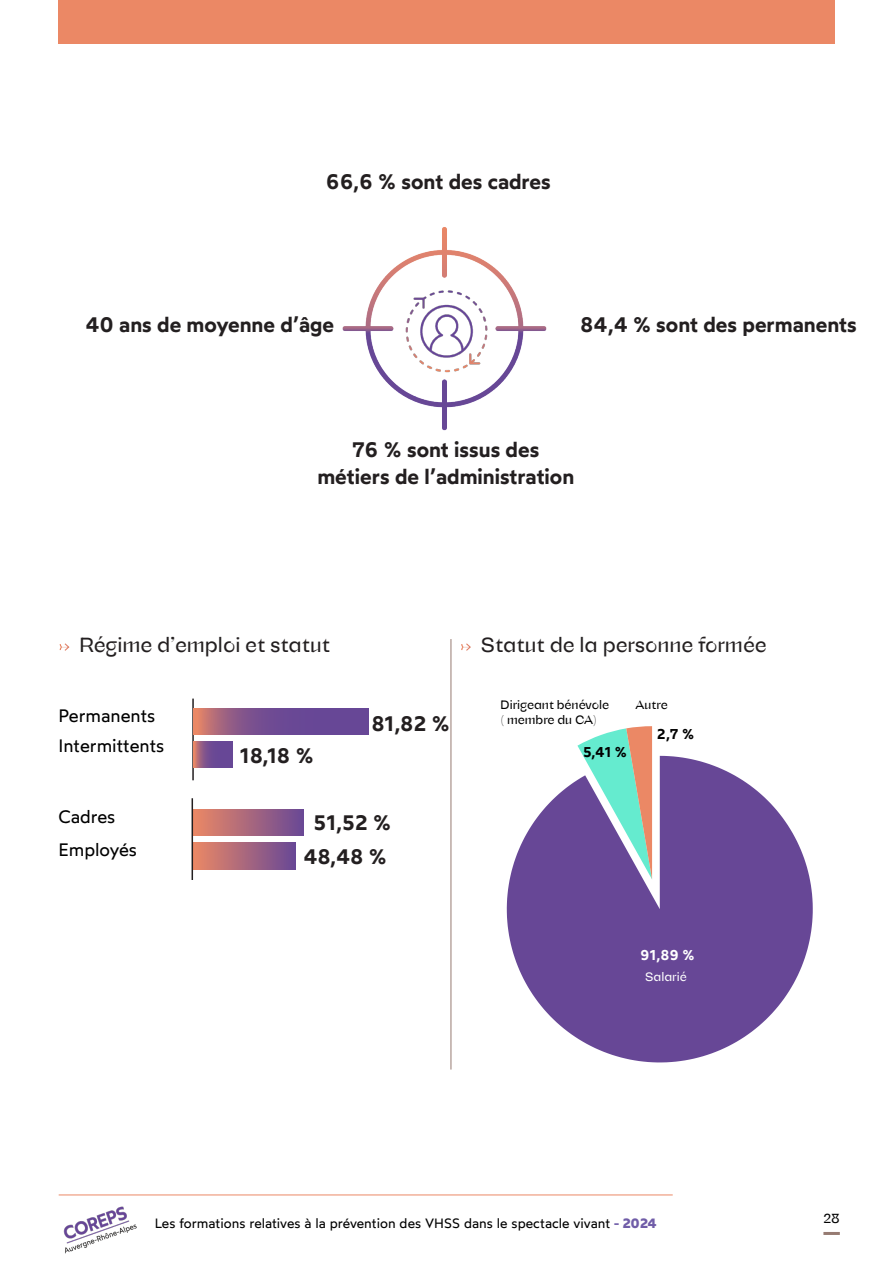
<style>
.page{position:relative;width:893px;height:1263px;background:#fff}
.page>*{position:absolute;margin:0;border:0;box-sizing:border-box;transform-origin:0 0}
.Chiffres_graphiques{font:600 21px/27px "Wotfard";color:#231f20;text-align:center}
.t1{font:21px "Ortank Display wght 400 Ortank GX";color:#231f20}
.Texte_standard{font:18px "Wotfard";color:#000}
.t2{font:600 14.25px "Wotfard";color:#000}
.t3{font:600 14.25px "Wotfard";color:#fff}
.t4{font:13.5px "Wotfard";color:#000}
.t5{font:13.5px "Ortank Display wght 400 Ortank GX";color:#000}
.t6{font:12.45px/15px "Ortank Display wght 400 Ortank GX";color:#000}
.t7{font:12.45px "Ortank Display wght 400 Ortank GX";color:#fff}
.s1{font-size:15px;color:#fff}
.s2{font-weight:700;color:#705da8}
</style>
<div class="page">
<img style="left:63px;top:1206px;width:74px;height:48px">
<hr style="left:823px;top:1232px;width:17px;height:3px;background:#967b72">
<hr style="left:59px;top:1194px;width:614px;height:1px;background:#eb8865">
<div style="left:58px;top:0;width:776px;height:43px;background:#eb8865"></div>
<hr style="left:192px;top:698px;width:2px;height:82px;background:#231f20">
<svg style="left:194px;top:708px;width:174px;height:26px;background:#7f538c"></svg>
<svg style="left:194px;top:742px;width:38px;height:26px"></svg>
<div style="left:193px;top:809px;width:111px;height:26px;background:linear-gradient(to right,#eb8865,#694895)"></div>
<div style="left:193px;top:843px;width:102px;height:26px;background:linear-gradient(to right,#eb8865,#6b4995)"></div>
<hr style="left:192px;top:798px;width:1px;height:82px;background:#231f20">
<svg style="left:507px;top:756px;width:306px;height:306px;fill:#674796"></svg>
<svg style="left:577px;top:726px;width:75px;height:153px;background:#93a6b0"></svg>
<hr style="left:451px;top:639px;width:1px;height:430px;background:#967b72">
<img style="left:342px;top:227px;width:205px;height:204px">
<img style="left:387px;top:280px;width:119px;height:99px">
<p class="Chiffres_graphiques" style="left:326px;top:168px;width:226px">66,6 % sont des cadres</p>
<p class="Chiffres_graphiques" style="left:86px;top:310px;width:250px">40 ans de moyenne d’âge</p>
<p class="Chiffres_graphiques" style="left:580px;top:310px;width:278px">84,4 % sont des permanents</p>
<p class="Chiffres_graphiques" style="left:317px;top:435px;width:258px">76 % sont issus des métiers de l’administration</p>
<p class="t1" style="left:58px;top:632px;width:273px"><span class="s1">→</span> Régime d’emploi et statut</p>
<p class="Texte_standard" style="left:58px;top:704px;width:98px">Permanents</p>
<p class="Texte_standard" style="left:58px;top:735px;width:107px">Intermittents</p>
<p class="Chiffres_graphiques" style="left:240px;top:741px;width:75px">18,18 %</p>
<p class="t1" style="left:460px;top:632px;width:308px"><span class="s1">→</span> Statut de la personne formée</p>
<p class="Chiffres_graphiques" style="left:371px;top:710px;width:80px">81,82 %</p>
<p class="t6" style="left:501px;top:697px;width:110px">Dirigeant bénévole ( membre du CA)</p>
<p class="t2" style="left:583px;top:742px;width:45px">5,41 %</p>
<p class="t6" style="left:635px;top:697px;width:34px">Autre</p>
<p class="t2" style="left:657px;top:725px;width:39px">2,7 %</p>
<p class="Texte_standard" style="left:58px;top:805px;width:58px">Cadres</p>
<p class="Texte_standard" style="left:58px;top:839px;width:80px">Employés</p>
<p class="Chiffres_graphiques" style="left:313px;top:809px;width:79px">51,52 %</p>
<p class="Chiffres_graphiques" style="left:304px;top:842px;width:85px">48,48 %</p>
<p class="t3" style="left:640px;top:945px;width:56px">91,89 %</p>
<p class="t7" style="left:645px;top:969px;width:43px">Salarié</p>
<p class="t4" style="left:155px;top:1214px;width:503px">Les formations relatives à la prévention des VHSS dans le spectacle vivant <span class="s2">- 2024</span></p>
<p class="t5" style="left:823px;top:1210px;width:18px">28</p>
</div>
